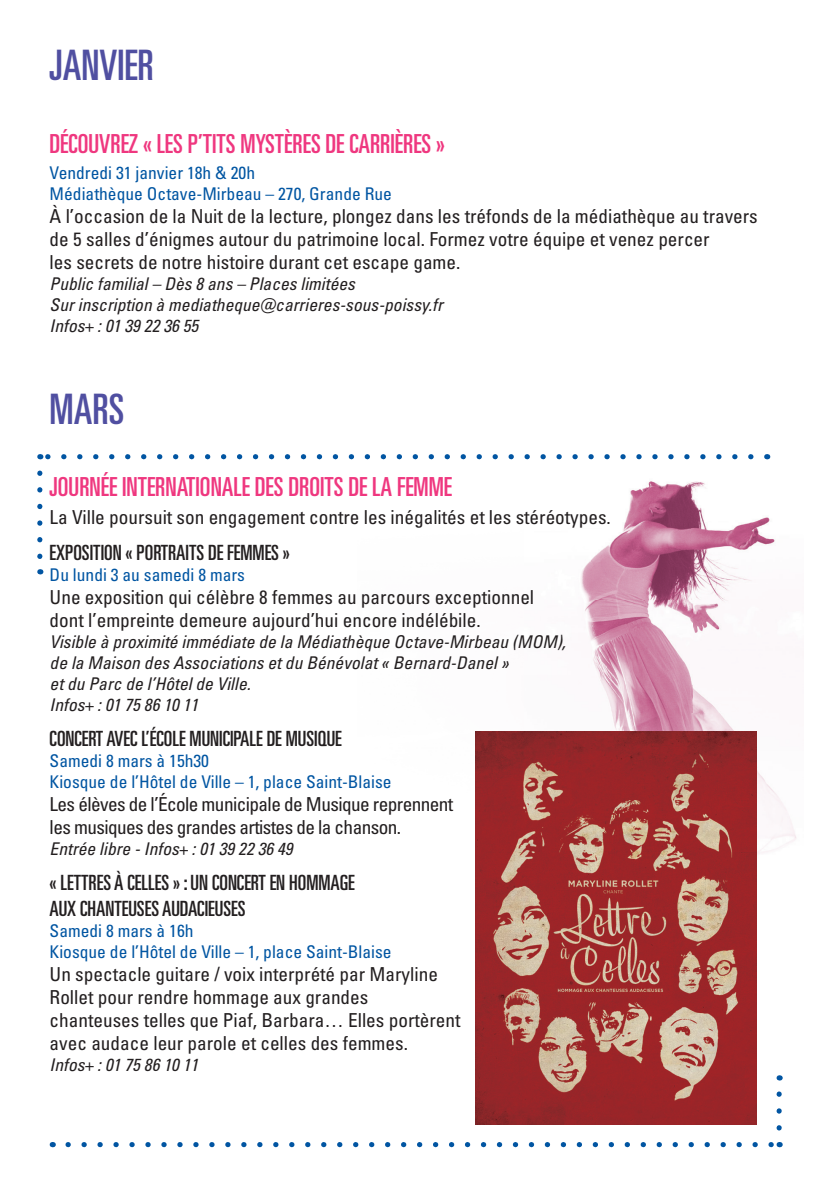
<style>
.page{position:relative;width:819px;height:1191px;background:#fff}
.page>*{position:absolute;margin:0;border:0;box-sizing:border-box;transform-origin:0 0}
.t1{font:42px "Univers LT Pro Ult Cond";color:#504fa1}
.t2{font:26.25px "Univers LT Pro Ult Cond";color:#ef377f}
.t3{font:21px/25.2px "Univers LT Pro Ult Cond";color:#231f20}
.t4{font:condensed 19.25px/23.1px "Univers LT Pro";color:#231f20}
.t5{font:condensed 19.25px/23.1px "Univers LT Pro";letter-spacing:-.03em;color:#231f20}
.t6{font:italic condensed 17.5px/21px "Univers LT Pro";color:#231f20}
.t7{font:condensed 17.5px/21px "Univers LT Pro";color:#0155a2}
</style>
<div class="page">
<img style="left:366px;top:454px;width:430px;height:427px">
<svg style="left:68px;top:1142px;width:703px;height:5px"></svg>
<svg style="left:776px;top:1091px;width:5px;height:37px"></svg>
<svg style="left:48px;top:454px;width:702px;height:5px"></svg>
<svg style="left:37px;top:473px;width:5px;height:86px"></svg>
<img style="left:476px;top:732px;width:280px;height:393px">
<h1 class="t1" style="left:50px;top:36px;width:106px">JANVIER</h1>
<h2 class="t2" style="left:50px;top:125px;width:397px">DÉCOUVREZ « LES P’TITS MYSTÈRES DE CARRIÈRES »</h2>
<p class="t7" style="left:50px;top:161px;width:344px">Vendredi 31 janvier 18h &amp; 20h<br>Médiathèque Octave-Mirbeau – 270, Grande Rue</p>
<p class="t4" style="left:50px;top:204px;width:709px">À l’occasion de la Nuit de la lecture, plongez dans les tréfonds de la médiathèque au travers de 5 salles d’énigmes autour du patrimoine local. Formez votre équipe et venez percer<br>les secrets de notre histoire durant cet escape game.</p>
<p class="t6" style="left:50px;top:273px;width:394px">Public familial – Dès 8 ans – Places limitées<br>Sur inscription à mediatheque@carrieres-sous-poissy.fr<br>Infos+ : 01 39 22 36 55</p>
<h1 class="t1" style="left:50px;top:380px;width:76px">MARS</h1>
<h2 class="t2" style="left:50px;top:469px;width:404px">JOURNÉE INTERNATIONALE DES DROITS DE LA FEMME</h2>
<p class="t4" style="left:50px;top:505px;width:562px">La Ville poursuit son engagement contre les inégalités et les stéréotypes.</p>
<p class="t3" style="left:50px;top:538px;width:242px">EXPOSITION « PORTRAITS DE FEMMES »</p>
<p class="t7" style="left:50px;top:563px;width:197px">Du lundi 3 au samedi 8 mars</p>
<p class="t4" style="left:50px;top:585px;width:486px">Une exposition qui célèbre 8 femmes au parcours exceptionnel dont l’empreinte demeure aujourd’hui encore indélébile.</p>
<p class="t6" style="left:50px;top:630px;width:517px">Visible à proximité immédiate de la Médiathèque Octave-Mirbeau (MOM), de la Maison des Associations et du Bénévolat « Bernard-Danel »<br>et du Parc de l’Hôtel de Ville.<br>Infos+ : 01 75 86 10 11</p>
<p class="t3" style="left:50px;top:724px;width:294px">CONCERT AVEC L’ÉCOLE MUNICIPALE DE MUSIQUE</p>
<p class="t7" style="left:50px;top:750px;width:343px">Samedi 8 mars à 15h30<br>Kiosque de l’Hôtel de Ville – 1, place Saint-Blaise</p>
<p class="t5" style="left:50px;top:792px;width:405px">Les élèves de l’École municipale de Musique reprennent les musiques des grandes artistes de la chanson.</p>
<p class="t6" style="left:50px;top:838px;width:244px">Entrée libre - Infos+ : 01 39 22 36 49</p>
<p class="t3" style="left:50px;top:869px;width:307px">« LETTRES À CELLES » : UN CONCERT EN HOMMAGE<br>AUX CHANTEUSES AUDACIEUSES</p>
<p class="t7" style="left:50px;top:919px;width:343px">Samedi 8 mars à 16h<br>Kiosque de l’Hôtel de Ville – 1, place Saint-Blaise</p>
<p class="t4" style="left:50px;top:961px;width:412px">Un spectacle guitare / voix interprété par Maryline Rollet pour rendre hommage aux grandes chanteuses telles que Piaf, Barbara… Elles portèrent avec audace leur parole et celles des femmes.</p>
<p class="t6" style="left:50px;top:1053px;width:150px">Infos+ : 01 75 86 10 11</p>
</div>
